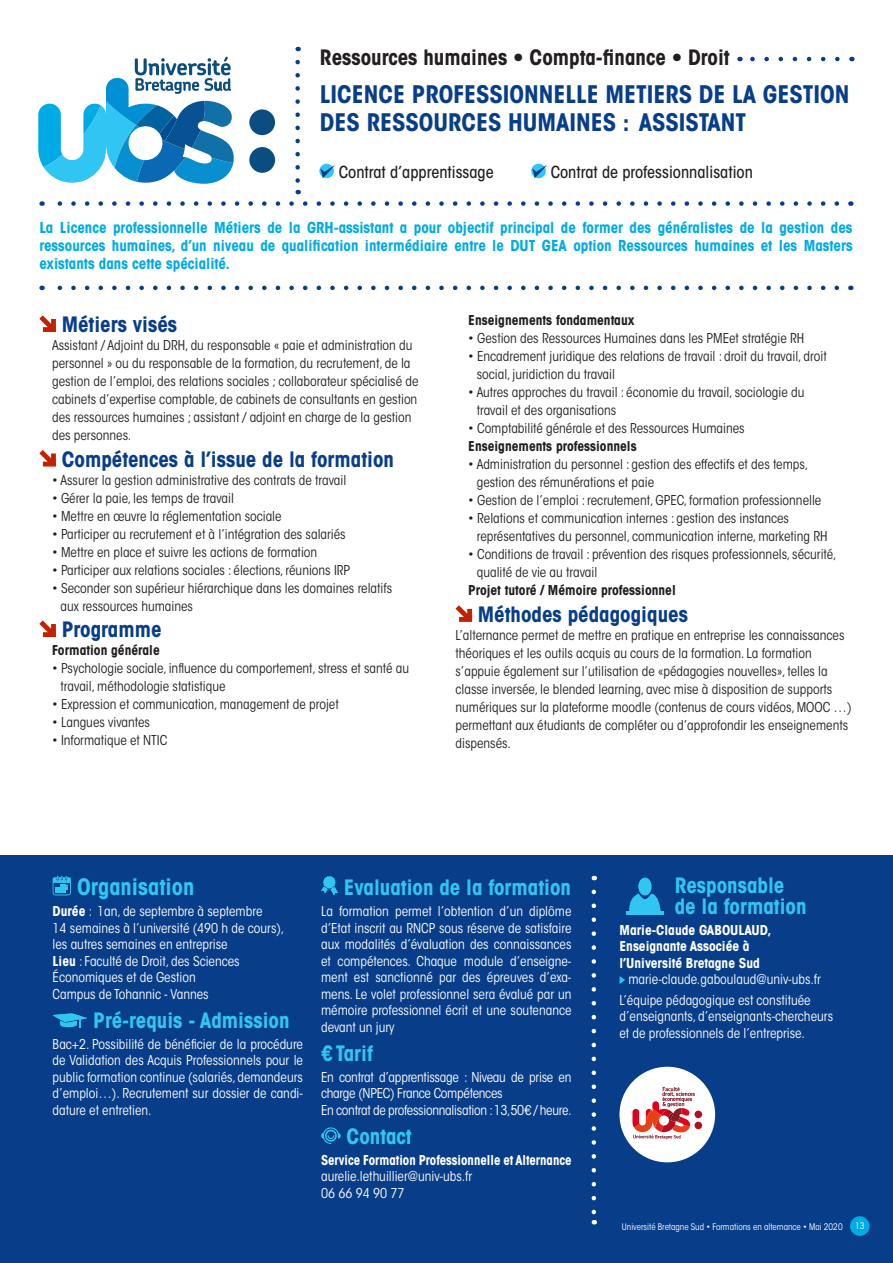
<style>
.page{position:relative;width:893px;height:1263px;background:#fff}
.page>*{position:absolute;margin:0;border:0;box-sizing:border-box;transform-origin:0 0}
.t1{font:700 condensed 24px/28.8px "ITC Avant Garde Std";color:#083e89}
.t2{font:700 condensed 22.5px "ITC Avant Garde Std";color:#30c5f3}
.t3{font:700 condensed 21px "ITC Avant Garde Std";color:#30c5f3}
.t4{font:700 condensed 21px "ITC Avant Garde Std";color:#083e89}
.t5{font:700 condensed 21px "ITC Avant Garde Std";color:#231f20}
.t6{font:500 condensed 16.5px "ITC Avant Garde Std";color:#231f20}
.t7{font:700 condensed 15px/18px "ITC Avant Garde Std";color:#00abe5;text-align:justify}
.t8{font:condensed 13.5px/18px "ITC Avant Garde Std";color:#231f20}
.t9{font:condensed 13.5px/16.5px "ITC Avant Garde Std";color:#fff;text-align:justify}
.t10{font:condensed 13.5px/16.5px "ITC Avant Garde Std";letter-spacing:-.02em;color:#fff}
.t11{font:700 condensed 13.5px "ITC Avant Garde Std";color:#231f20}
.t12{font:700 condensed 13.5px "ITC Avant Garde Std";color:#fff}
.t13{font:700 condensed 13.5px "ITC Avant Garde Std";color:#fff;scale:.95 1}
.t14{font:condensed 9px "ITC Avant Garde Std";color:#fff}
.s1{font-weight:700}
</style>
<div class="page">
<div style="left:0;top:855px;width:893px;height:408px;background:#083e89"></div>
<div style="left:249px;top:109px;width:26px;height:26px;background:#0a4d80;border-radius:50%"></div>
<div style="left:249px;top:147px;width:26px;height:26px;background:#0a4d80;border-radius:50%"></div>
<svg style="left:38px;top:57px;width:196px;height:127px"></svg>
<svg style="left:295px;top:62px;width:5px;height:132px"></svg>
<svg style="left:592px;top:892px;width:4px;height:332px"></svg>
<svg style="left:42px;top:201px;width:795px;height:5px"></svg>
<div style="left:850px;top:1216px;width:20px;height:20px;background:#00abe5;border-radius:50%"></div>
<svg style="left:53px;top:876px;width:18px;height:19px"></svg>
<svg style="left:53px;top:1013px;width:34px;height:15px"></svg>
<svg style="left:321px;top:876px;width:17px;height:19px"></svg>
<svg style="left:321px;top:1127px;width:20px;height:17px"></svg>
<svg style="left:39px;top:315px;width:17px;height:17px"></svg>
<svg style="left:39px;top:450px;width:17px;height:16px"></svg>
<svg style="left:39px;top:620px;width:17px;height:17px"></svg>
<svg style="left:455px;top:605px;width:17px;height:17px"></svg>
<svg style="left:320px;top:165px;width:15px;height:13px"></svg>
<svg style="left:532px;top:165px;width:15px;height:13px"></svg>
<svg style="left:619px;top:976px;width:6px;height:8px"></svg>
<svg style="left:42px;top:286px;width:795px;height:4px"></svg>
<svg style="left:750px;top:57px;width:87px;height:4px"></svg>
<svg style="left:629px;top:877px;width:32px;height:34px"></svg>
<hr style="left:626px;top:911px;width:38px;height:4px;background:#30c5f3">
<div style="left:619px;top:1067px;width:96px;height:95px;background:#fff;border-radius:50%"></div>
<div style="left:694px;top:1110px;width:8px;height:8px;background:#b80d21;border-radius:50%"></div>
<div style="left:694px;top:1122px;width:8px;height:7px;background:#b80d21;border-radius:50%"></div>
<svg style="left:632px;top:1087px;width:63px;height:52px"></svg>
<p class="t5" style="left:320px;top:44px;width:411px">Ressources humaines • Compta-finance • Droit</p>
<p class="t1" style="left:320px;top:79px;width:531px">LICENCE PROFESSIONNELLE METIERS DE LA GESTION<br>DES RESSOURCES HUMAINES : ASSISTANT</p>
<p class="t6" style="left:339px;top:162px;width:156px">Contrat d’apprentissage</p>
<p class="t6" style="left:551px;top:162px;width:204px">Contrat de professionnalisation</p>
<p class="t7" style="left:39px;top:218px;width:815px">La Licence professionnelle Métiers de la GRH-assistant a pour objectif principal de former des généralistes de la gestion des ressources humaines, d’un niveau de qualification intermédiaire entre le DUT GEA option Ressources humaines et les Masters existants dans cette spécialité.</p>
<p class="t4" style="left:62px;top:311px;width:117px">Métiers visés</p>
<p class="t8" style="left:52px;top:336px;width:362px">Assistant / Adjoint du DRH, du responsable « paie et administration du</p>
<p class="t8" style="left:52px;top:354px;width:360px">personnel » ou du responsable de la formation, du recrutement, de la</p>
<p class="t8" style="left:52px;top:372px;width:368px">gestion de l’emploi, des relations sociales ; collaborateur spécialisé de</p>
<p class="t8" style="left:52px;top:390px;width:367px">cabinets d’expertise comptable, de cabinets de consultants en gestion</p>
<p class="t8" style="left:52px;top:408px;width:361px">des ressources humaines ; assistant / adjoint en charge de la gestion</p>
<p class="t8" style="left:52px;top:426px;width:81px">des personnes.</p>
<p class="t4" style="left:62px;top:445px;width:334px">Compétences à l’issue de la formation</p>
<p class="t8" style="left:52px;top:471px;width:296px">• Assurer la gestion administrative des contrats de travail</p>
<p class="t8" style="left:52px;top:489px;width:183px">• Gérer la paie, les temps de travail</p>
<p class="t8" style="left:52px;top:507px;width:231px">• Mettre en œuvre la réglementation sociale</p>
<p class="t8" style="left:52px;top:525px;width:295px">• Participer au recrutement et à l’intégration des salariés</p>
<p class="t8" style="left:52px;top:543px;width:267px">• Mettre en place et suivre les actions de formation</p>
<p class="t8" style="left:52px;top:561px;width:300px">• Participer aux relations sociales : élections, réunions IRP</p>
<p class="t8" style="left:52px;top:579px;width:342px">• Seconder son supérieur hiérarchique dans les domaines relatifs</p>
<p class="t8" style="left:61px;top:597px;width:134px">aux ressources humaines</p>
<p class="t4" style="left:62px;top:616px;width:101px">Programme</p>
<p class="t11" style="left:52px;top:641px;width:109px">Formation générale</p>
<p class="t8" style="left:61px;top:659px;width:350px;text-indent:-9px">• Psychologie sociale, influence du comportement, stress et santé au travail, méthodologie statistique</p>
<p class="t8" style="left:52px;top:695px;width:288px">• Expression et communication, management de projet</p>
<p class="t8" style="left:52px;top:713px;width:99px">• Langues vivantes</p>
<p class="t8" style="left:52px;top:731px;width:117px">• Informatique et NTIC</p>
<p class="t11" style="left:468px;top:312px;width:168px">Enseignements fondamentaux</p>
<p class="t8" style="left:468px;top:330px;width:338px">• Gestion des Ressources Humaines dans les PMEet stratégie RH</p>
<p class="t8" style="left:477px;top:348px;width:351px;text-indent:-9px">• Encadrement juridique des relations de travail : droit du travail, droit social, juridiction du travail</p>
<p class="t8" style="left:477px;top:384px;width:329px;text-indent:-9px">• Autres approches du travail : économie du travail, sociologie du travail et des organisations</p>
<p class="t8" style="left:468px;top:420px;width:278px">• Comptabilité générale et des Ressources Humaines</p>
<p class="t11" style="left:468px;top:438px;width:170px">Enseignements professionnels</p>
<p class="t8" style="left:477px;top:456px;width:333px;text-indent:-9px">• Administration du personnel : gestion des effectifs et des temps, gestion des rémunérations et paie</p>
<p class="t8" style="left:468px;top:492px;width:355px">• Gestion de l’emploi : recrutement, GPEC, formation professionnelle</p>
<p class="t8" style="left:477px;top:510px;width:352px;text-indent:-9px">• Relations et communication internes : gestion des instances représentatives du personnel, communication interne, marketing RH</p>
<p class="t8" style="left:477px;top:546px;width:361px;text-indent:-9px">• Conditions de travail : prévention des risques professionnels, sécurité, qualité de vie au travail</p>
<p class="t11" style="left:468px;top:582px;width:209px">Projet tutoré / Mémoire professionnel</p>
<p class="t4" style="left:478px;top:601px;width:211px">Méthodes pédagogiques</p>
<p class="t8" style="left:455px;top:626px;width:398px">L’alternance permet de mettre en pratique en entreprise les connaissances théoriques et les outils acquis au cours de la formation. La formation s’appuie également sur l’utilisation de «pédagogies nouvelles», telles la classe inversée, le blended learning, avec mise à disposition de supports numériques sur la plateforme moodle (contenus de cours vidéos, MOOC …) permettant aux étudiants de compléter ou d’approfondir les enseignements dispensés.</p>
<p class="t2" style="left:77px;top:873px;width:119px">Organisation</p>
<p class="t9" style="left:53px;top:903px;width:211px"><span class="s1">Durée</span> : 1an, de septembre à septembre</p>
<p class="t9" style="left:53px;top:920px;width:233px">14 semaines à l’université (490 h de cours),</p>
<p class="t9" style="left:53px;top:936px;width:177px">les autres semaines en entreprise</p>
<p class="t9" style="left:53px;top:953px;width:189px"><span class="s1">Lieu</span> : Faculté de Droit, des Sciences</p>
<p class="t9" style="left:53px;top:969px;width:145px">Économiques et de Gestion</p>
<p class="t9" style="left:53px;top:986px;width:158px">Campus de Tohannic - Vannes</p>
<p class="t3" style="left:93px;top:1007px;width:198px">Pré-requis - Admission</p>
<p class="t9" style="left:53px;top:1036px;width:252px">Bac+2. Possibilité de bénéficier de la procédure de Validation des Acquis Professionnels pour le public formation continue (salariés, demandeurs d’emploi…). Recrutement sur dossier de candi&shy;dature et entretien.</p>
<p class="t3" style="left:344px;top:874px;width:229px">Evaluation de la formation</p>
<p class="t9" style="left:321px;top:903px;width:252px">La formation permet l’obtention d’un diplôme d’Etat inscrit au RNCP sous réserve de satisfaire aux modalités d’évaluation des connaissances et compétences. Chaque module d’enseigne&shy;ment est sanctionné par des épreuves d’exa&shy;mens. Le volet professionnel sera évalué par un mémoire professionnel écrit et une soutenance devant un jury</p>
<p class="t3" style="left:321px;top:1040px;width:53px">€ Tarif</p>
<p class="t10" style="left:321px;top:1069px;width:252px">En contrat d’apprentissage : Niveau de prise en charge (NPEC) France Compétences</p>
<p class="t10" style="left:321px;top:1102px;width:252px">En contrat de professionnalisation : 13,50€ / heure.</p>
<p class="t3" style="left:347px;top:1123px;width:67px">Contact</p>
<p class="t13" style="left:321px;top:1151px;width:265px">Service Formation Professionnelle et Alternance</p>
<p class="t9" style="left:321px;top:1168px;width:153px">aurelie.lethuillier@univ-ubs.fr</p>
<p class="t9" style="left:321px;top:1185px;width:85px">06 66 94 90 77</p>
<p class="t3" style="left:675px;top:872px;width:111px">Responsable</p>
<p class="t3" style="left:675px;top:893px;width:133px">de la formation</p>
<p class="t12" style="left:619px;top:921px;width:153px">Marie-Claude GABOULAUD,</p>
<p class="t12" style="left:619px;top:937px;width:132px">Enseignante Associée à</p>
<p class="t12" style="left:619px;top:954px;width:142px">l’Université Bretagne Sud</p>
<p class="t9" style="left:628px;top:971px;width:194px">marie-claude.gaboulaud@univ-ubs.fr</p>
<p class="t9" style="left:619px;top:992px;width:215px">L’équipe pédagogique est constituée d’enseignants, d’enseignants-chercheurs</p>
<p class="t9" style="left:619px;top:1025px;width:187px">et de professionnels de l’entreprise.</p>
<p class="t14" style="left:622px;top:1221px;width:222px">Université Bretagne Sud • Formations en alternance • Mai 2020</p>
<p class="t14" style="left:855px;top:1220px;width:11px">13</p>
</div>
